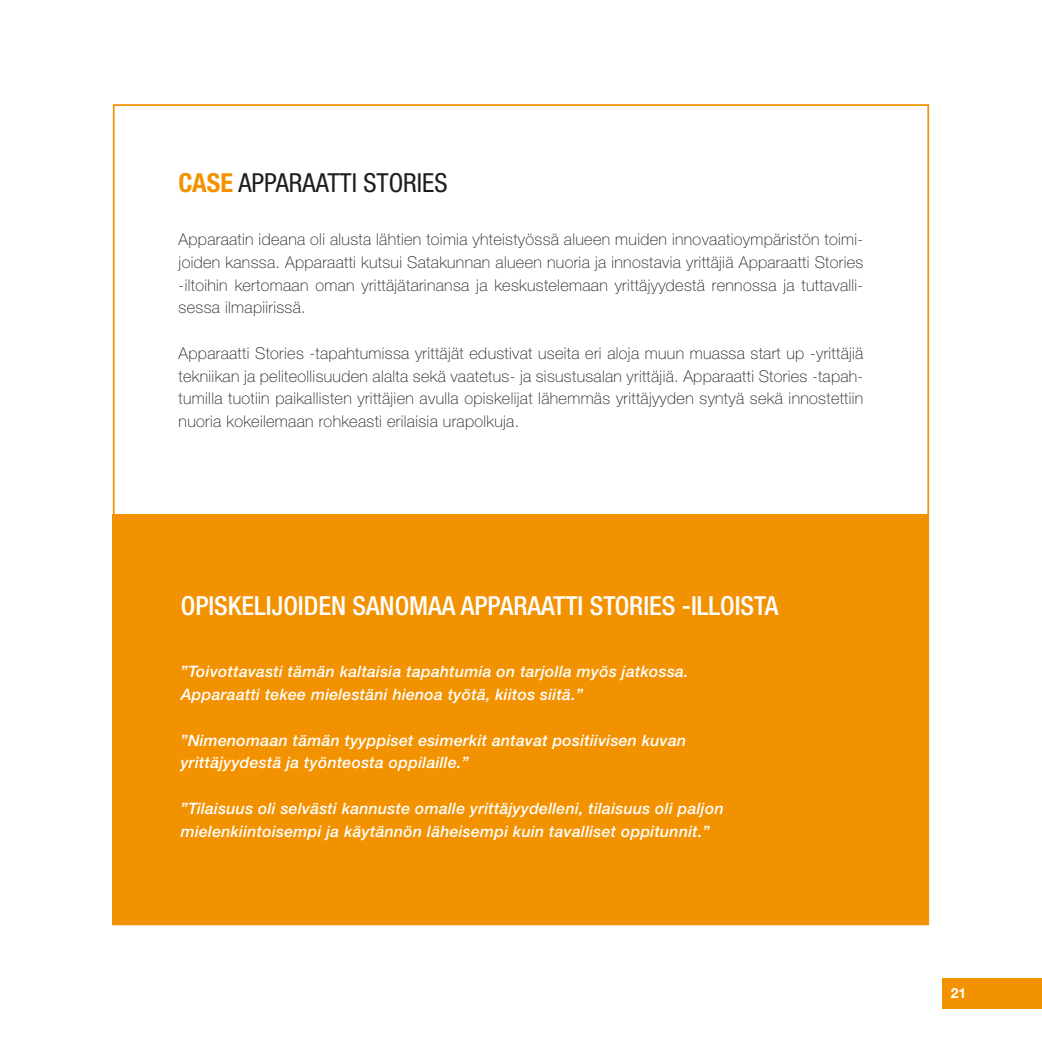
<style>
.page{position:relative;width:1042px;height:1042px;background:#fff}
.page>*{position:absolute;margin:0;border:0;box-sizing:border-box;transform-origin:0 0}
.t1{font:500 condensed 26.25px "Helvetica Neue LT Std";color:#fff}
.t2{font:condensed 26.25px "Helvetica Neue LT Std";color:#1d1d1b}
.t3{font:100 16.28px/22.8px "Helvetica Neue LT Std";letter-spacing:.02em;color:#1d1d1b;text-align:justify}
.t4{font:italic 500 15.75px/22.8px "Helvetica Neue LT Std";letter-spacing:.02em;color:#fff}
.t5{font:700 14px "Helvetica Neue LT Std";color:#fff}
.s1{font-weight:700;color:#f39200}
</style>
<div class="page">
<div style="left:113px;top:515px;width:816px;height:410px;background:#f39200"></div>
<div style="left:942px;top:978px;width:100px;height:31px;background:#f39200"></div>
<h1 class="t2" style="left:179px;top:168px;width:270px"><span class="s1">CASE</span> APPARAATTI STORIES</h1>
<p class="t3" style="left:179px;top:228px;width:686px">Apparaatin ideana oli alusta lähtien toimia yhteistyössä alueen muiden innovaatioympäristön toimi&shy;joiden kanssa. Apparaatti kutsui Satakunnan alueen nuoria ja innostavia yrittäjiä Apparaatti Stories -iltoihin kertomaan oman yrittäjätarinansa ja keskustelemaan yrittäjyydestä rennossa ja tuttavalli&shy;sessa ilmapiirissä.</p>
<p class="t3" style="left:179px;top:342px;width:686px">Apparaatti Stories -tapahtumissa yrittäjät edustivat useita eri aloja muun muassa start up -yrittäjiä tekniikan ja peliteollisuuden alalta sekä vaatetus- ja sisustusalan yrittäjiä. Apparaatti Stories -tapah&shy;tumilla tuotiin paikallisten yrittäjien avulla opiskelijat lähemmäs yrittäjyyden syntyä sekä innostettiin nuoria kokeilemaan rohkeasti erilaisia urapolkuja.</p>
<h1 class="t1" style="left:181px;top:590px;width:599px">OPISKELIJOIDEN SANOMAA APPARAATTI STORIES -ILLOISTA</h1>
<p class="t4" style="left:181px;top:660px;width:509px">”Toivottavasti tämän kaltaisia tapahtumia on tarjolla myös jatkossa.<br>Apparaatti tekee mielestäni hienoa työtä, kiitos siitä.”</p>
<p class="t4" style="left:181px;top:728px;width:507px">”Nimenomaan tämän tyyppiset esimerkit antavat positiivisen kuvan yrittäjyydestä ja työnteosta oppilaille.”</p>
<p class="t4" style="left:181px;top:797px;width:544px">”Tilaisuus oli selvästi kannuste omalle yrittäjyydelleni, tilaisuus oli paljon mielenkiintoisempi ja käytännön läheisempi kuin tavalliset oppitunnit.”</p>
<p class="t5" style="left:951px;top:985px;width:17px">21</p>
</div>
